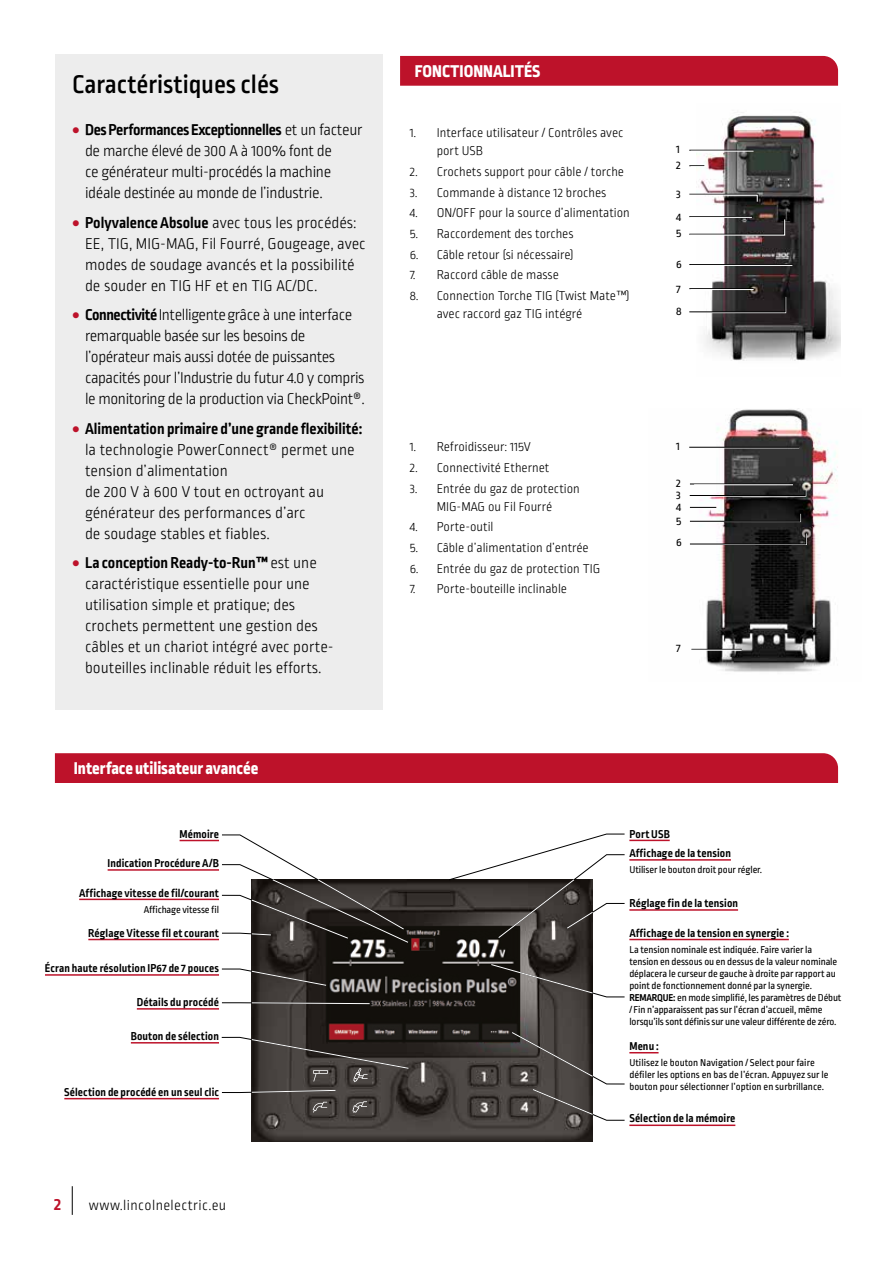
<style>
.page{position:relative;width:893px;height:1263px;background:#fff}
.page>*{position:absolute;margin:0;border:0;box-sizing:border-box;transform-origin:0 0}
.t1{font:500 27px "Ropa Sans Pro";color:#000}
.t2{font:800 18px "Ropa Sans Pro";color:#fff}
.t3{font:700 18px "Ropa Sans Pro";color:#bd122a}
.t4{font:300 16.5px/21px "Ropa Sans Pro";color:#000}
.t5{font:300 16.5px/21px "Ropa Sans Pro";letter-spacing:-.025em;color:#000}
.t6{font:300 16.5px/21px "Ropa Sans Pro";letter-spacing:-.02em;color:#000}
.t7{font:300 15px "Ropa Sans Pro";letter-spacing:.025em;color:#000}
.t8{font:300 13.5px/18px "Ropa Sans Pro";color:#000}
.t9{font:700 12px "Ropa Sans Pro";letter-spacing:.01em;color:#000}
.t10{font:12px/22.5px "Ropa Sans Pro";color:#000}
.t11{font:10.5px/12px "Ropa Sans Pro";letter-spacing:-.01em;color:#000}
.s1{color:#bd122a}
.s2{font-weight:700}
</style>
<div class="page">
<svg style="left:72px;top:1186px;width:1px;height:29px"></svg>
<img style="left:252px;top:880px;width:340px;height:261px">
<img style="left:326px;top:926px;width:194px;height:115px">
<svg style="left:352px;top:1101px;width:15px;height:12px"></svg>
<svg style="left:313px;top:1102px;width:14px;height:10px"></svg>
<svg style="left:221px;top:968px;width:106px;height:18px"></svg>
<svg style="left:221px;top:1089px;width:115px;height:4px"></svg>
<svg style="left:221px;top:1036px;width:188px;height:46px"></svg>
<svg style="left:511px;top:1031px;width:114px;height:90px"></svg>
<svg style="left:448px;top:833px;width:177px;height:106px"></svg>
<svg style="left:490px;top:963px;width:135px;height:35px"></svg>
<svg style="left:221px;top:1002px;width:149px;height:2px"></svg>
<svg style="left:221px;top:834px;width:188px;height:109px"></svg>
<div style="left:55px;top:753px;width:783px;height:30px;background:#bd122a"></div>
<div style="left:400px;top:56px;width:438px;height:30px;background:#bd122a"></div>
<hr style="left:180px;top:840px;width:39px;height:1px;background:#bd122a">
<hr style="left:108px;top:869px;width:111px;height:2px;background:#bd122a">
<hr style="left:88px;top:939px;width:131px;height:1px;background:#bd122a">
<hr style="left:45px;top:974px;width:174px;height:2px;background:#bd122a">
<hr style="left:137px;top:1008px;width:82px;height:1px;background:#bd122a">
<hr style="left:131px;top:1042px;width:88px;height:1px;background:#bd122a">
<hr style="left:64px;top:1098px;width:155px;height:1px;background:#bd122a">
<hr style="left:629px;top:840px;width:41px;height:1px;background:#bd122a">
<hr style="left:629px;top:909px;width:109px;height:2px;background:#bd122a">
<hr style="left:629px;top:1124px;width:106px;height:2px;background:#bd122a">
<hr style="left:629px;top:859px;width:102px;height:2px;background:#bd122a">
<hr style="left:629px;top:939px;width:160px;height:1px;background:#bd122a">
<hr style="left:629px;top:1052px;width:30px;height:1px;background:#bd122a">
<hr style="left:79px;top:899px;width:140px;height:1px;background:#bd122a">
<div style="left:55px;top:54px;width:328px;height:656px;background:#ededed"></div>
<img style="left:689px;top:408px;width:149px;height:264px">
<hr style="left:690px;top:484px;width:103px;height:1px;background:#000">
<hr style="left:691px;top:649px;width:51px;height:1px;background:#000">
<hr style="left:694px;top:484px;width:99px;height:1px;background:#fff">
<svg style="left:689px;top:504px;width:112px;height:18px"></svg>
<svg style="left:689px;top:532px;width:118px;height:13px"></svg>
<hr style="left:691px;top:650px;width:50px;height:1px;background:#fff">
<hr style="left:689px;top:447px;width:110px;height:1px;background:#000">
<svg style="left:689px;top:489px;width:118px;height:8px"></svg>
<img style="left:697px;top:112px;width:143px;height:249px">
<hr style="left:689px;top:150px;width:64px;height:1px;background:#000">
<hr style="left:689px;top:264px;width:103px;height:1px;background:#000">
<hr style="left:689px;top:216px;width:63px;height:1px;background:#000">
<hr style="left:689px;top:288px;width:64px;height:1px;background:#000">
<hr style="left:690px;top:151px;width:63px;height:1px;background:#fff">
<hr style="left:690px;top:265px;width:102px;height:1px;background:#fff">
<svg style="left:689px;top:218px;width:96px;height:18px"></svg>
<svg style="left:689px;top:193px;width:70px;height:9px"></svg>
<svg style="left:689px;top:296px;width:97px;height:17px"></svg>
<svg style="left:689px;top:165px;width:16px;height:2px"></svg>
<hr style="left:690px;top:217px;width:62px;height:1px;background:#fff">
<hr style="left:690px;top:289px;width:63px;height:1px;background:#fff">
<h1 class="t1" style="left:72px;top:69px;width:208px">Caractéristiques clés</h1>
<p class="t6" style="left:85px;top:121px;width:279px;text-indent:-13px"><span class="s1">•</span> <span class="s2">Des Performances Exceptionnelles</span> et un facteur de marche élevé de 300 A à 100% font de<br>ce générateur multi-procédés la machine idéale destinée au monde de l’industrie.</p>
<p class="t4" style="left:85px;top:213px;width:282px;text-indent:-13px"><span class="s1">•</span> <span class="s2">Polyvalence Absolue</span> avec tous les procédés:<br>EE, TIG, MIG-MAG, Fil Fourré, Gougeage, avec modes de soudage avancés et la possibilité de souder en TIG HF et en TIG AC/DC.</p>
<p class="t5" style="left:85px;top:306px;width:281px;text-indent:-13px"><span class="s1">•</span> <span class="s2">Connectivité</span> Intelligentegrâce à une interface remarquable basée sur les besoins de l’opérateur mais aussi dotée de puissantes capacités pour l’Industrie du futur 4.0 y compris le monitoring de la production via CheckPoint®.</p>
<p class="t4" style="left:85px;top:419px;width:279px;text-indent:-13px"><span class="s1">•</span> <span class="s2">Alimentation primaire d’une grande flexibilité: </span>la technologie PowerConnect® permet une tension d’alimentation<br>de 200 V à 600 V tout en octroyant au générateur des performances d’arc<br>de soudage stables et fiables.</p>
<p class="t4" style="left:85px;top:554px;width:250px;text-indent:-13px"><span class="s1">•</span> <span class="s2">La conception Ready-to-Run™</span> est une caractéristique essentielle pour une utilisation simple et pratique; des crochets permettent une gestion des câbles et un chariot intégré avec porte&shy;bouteilles inclinable réduit les efforts.</p>
<p class="t2" style="left:74px;top:758px;width:186px">Interface utilisateur avancée</p>
<p class="t9" style="left:179px;top:827px;width:41px">Mémoire</p>
<p class="t9" style="left:108px;top:856px;width:113px">Indication Procédure A/B</p>
<p class="t9" style="left:79px;top:886px;width:141px">Affichage vitesse de fil/courant</p>
<p class="t11" style="left:144px;top:904px;width:77px">Affichage vitesse fil</p>
<p class="t9" style="left:88px;top:926px;width:132px">Réglage Vitesse fil et courant</p>
<p class="t9" style="left:45px;top:961px;width:176px">Écran haute résolution IP67 de 7 pouces</p>
<p class="t9" style="left:137px;top:995px;width:84px">Détails du procédé</p>
<p class="t9" style="left:131px;top:1029px;width:90px">Bouton de sélection</p>
<p class="t9" style="left:64px;top:1085px;width:156px">Sélection de procédé en un seul clic</p>
<p class="t3" style="left:54px;top:1193px;width:9px">2</p>
<p class="t7" style="left:89px;top:1197px;width:139px">www.lincolnelectric.eu</p>
<p class="t2" style="left:415px;top:60px;width:127px">FONCTIONNALITÉS</p>
<p class="t8" style="left:437px;top:125px;width:188px;text-indent:-27px">1. Interface utilisateur / Contrôles avec port USB</p>
<p class="t8" style="left:410px;top:163px;width:216px">2. Crochets support pour câble / torche</p>
<p class="t8" style="left:410px;top:184px;width:198px">3. Commande à distance 12 broches</p>
<p class="t8" style="left:410px;top:205px;width:222px">4. ON/OFF pour la source d’alimentation</p>
<p class="t8" style="left:410px;top:225px;width:165px">5. Raccordement des torches</p>
<p class="t8" style="left:410px;top:246px;width:165px">6. Câble retour (si nécessaire)</p>
<p class="t8" style="left:410px;top:267px;width:151px">7. Raccord câble de masse</p>
<p class="t8" style="left:437px;top:287px;width:194px;text-indent:-27px">8. Connection Torche TIG (Twist Mate™) avec raccord gaz TIG intégré</p>
<p class="t10" style="left:676px;top:142px;width:6px;line-height:15.9px">1<br>2</p>
<p class="t10" style="left:676px;top:184px;width:7px">3<br>4</p>
<p class="t10" style="left:676px;top:223px;width:7px">5</p>
<p class="t10" style="left:676px;top:253px;width:7px">6</p>
<p class="t10" style="left:676px;top:278px;width:7px">7<br>8</p>
<p class="t8" style="left:410px;top:439px;width:123px">1. Refroidisseur: 115V</p>
<p class="t8" style="left:410px;top:459px;width:141px">2. Connectivité Ethernet</p>
<p class="t8" style="left:410px;top:480px;width:172px;text-align:center">3. Entrée du gaz de protection<br>MIG-MAG ou Fil Fourré</p>
<p class="t8" style="left:410px;top:519px;width:85px">4. Porte-outil</p>
<p class="t8" style="left:410px;top:539px;width:181px">5. Câble d’alimentation d’entrée</p>
<p class="t8" style="left:410px;top:560px;width:192px">6. Entrée du gaz de protection TIG</p>
<p class="t8" style="left:410px;top:581px;width:159px">7. Porte-bouteille inclinable</p>
<p class="t10" style="left:676px;top:435px;width:5px">1</p>
<p class="t10" style="left:676px;top:472px;width:6px">2</p>
<p class="t10" style="left:676px;top:511px;width:7px">5</p>
<p class="t10" style="left:676px;top:489px;width:7px;line-height:12.6px">3<br>4</p>
<p class="t10" style="left:676px;top:532px;width:7px">6</p>
<p class="t10" style="left:676px;top:637px;width:6px">7</p>
<p class="t9" style="left:629px;top:827px;width:42px">Port USB</p>
<p class="t9" style="left:629px;top:846px;width:103px">Affichage de la tension</p>
<p class="t11" style="left:629px;top:864px;width:134px">Utiliser le bouton droit pour régler.</p>
<p class="t9" style="left:629px;top:896px;width:110px">Réglage fin de la tension</p>
<p class="t9" style="left:629px;top:926px;width:161px">Affichage de la tension en synergie :</p>
<p class="t11" style="left:629px;top:944px;width:214px">La tension nominale est indiquée. Faire varier la tension en dessous ou en dessus de la valeur nominale déplacera le curseur de gauche à droite par rapport au point de fonctionnement donné par la synergie.<br><span class="s2">REMARQUE:</span> en mode simplifié, les paramètres de Début / Fin n’apparaissent pas sur l’écran d’accueil, même lorsqu’ils sont définis sur une valeur différente de zéro.</p>
<p class="t9" style="left:629px;top:1039px;width:31px">Menu :</p>
<p class="t11" style="left:629px;top:1057px;width:201px">Utilisez le bouton Navigation / Select pour faire défiler les options en bas de l’écran. Appuyez sur le bouton pour sélectionner l’option en surbrillance.</p>
<p class="t9" style="left:629px;top:1112px;width:108px">Sélection de la mémoire</p>
</div>
